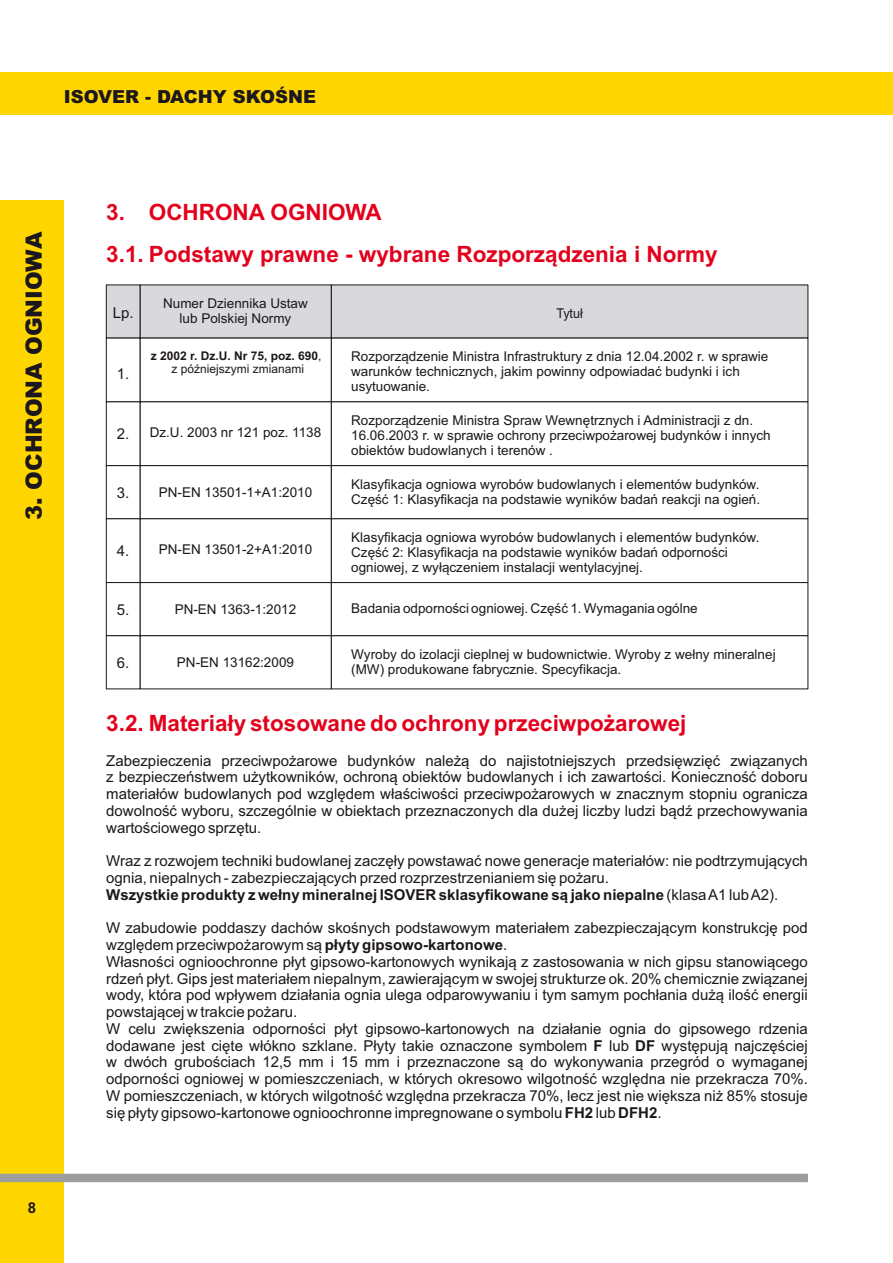
<style>
.page{position:relative;width:893px;height:1263px;background:#fff}
.page>*{position:absolute;margin:0;border:0;box-sizing:border-box;transform-origin:0 0}
.t1{font:700 22.5px/41.8px "Arial";color:#e3001c}
.t2{font:900 22.5px "Arial";color:#1c171c}
.t3{font:900 18px "Arial";color:#1c171c}
.t4{font:15px/16.8px "Arial";color:#1c171c}
.t5{font:700 15px "Arial";color:#1c171c}
.t6{font:13.5px/15.1px "Arial";color:#1c171c}
.t7{font:13.5px "Arial";color:#1c171c;scale:.93 1}
.t8{font:700 12px/13.4px "Arial";color:#1c171c;text-align:center}
.s1{font-weight:400}
.s2{font-weight:700}
</style>
<div class="page">
<div style="left:0;top:200px;width:64px;height:1063px;background:#ffd600"></div>
<div style="left:0;top:72px;width:893px;height:43px;background:#ffd600"></div>
<div style="left:0;top:1174px;width:808px;height:8px;background:#9c9e9e"></div>
<svg style="left:106px;top:284px;width:703px;height:406px"></svg>
<p class="t3" style="left:64px;top:90px;width:254px">ISOVER - DACHY SKOŚNE</p>
<h1 class="t2" style="left:26px;top:519px;width:289px;rotate:-90deg">3. OCHRONA OGNIOWA</h1>
<p class="t5" style="left:28px;top:1202px;width:10px">8</p>
<h1 class="t1" style="left:106px;top:193px;width:613px">3. OCHRONA OGNIOWA<br>3.1. Podstawy prawne - wybrane Rozporządzenia i Normy</h1>
<p class="t6" style="left:163px;top:297px;width:146px;text-align:center">Numer Dziennika Ustaw lub Polskiej Normy</p>
<p class="t8" style="left:151px;top:350px;width:172px">z 2002 r. Dz.U. Nr 75, poz. 690<span class="s1">, z późniejszymi zmianami</span></p>
<p class="t4" style="left:113px;top:306px;width:22px">Lp.</p>
<p class="t7" style="left:556px;top:309px;width:30px">Tytuł</p>
<p class="t6" style="left:351px;top:350px;width:419px">Rozporządzenie Ministra Infrastruktury z dnia 12.04.2002 r. w sprawie warunków technicznych, jakim powinny odpowiadać budynki i ich usytuowanie.</p>
<p class="t6" style="left:351px;top:414px;width:421px">Rozporządzenie Ministra Spraw Wewnętrznych i Administracji z dn.<br>16.06.2003 r. w sprawie ochrony przeciwpożarowej budynków i innych obiektów budowlanych i terenów .</p>
<p class="t6" style="left:351px;top:477px;width:410px">Klasyfikacja ogniowa wyrobów budowlanych i elementów budynków.<br>Część 1: Klasyfikacja na podstawie wyników badań reakcji na ogień.</p>
<p class="t6" style="left:351px;top:531px;width:410px">Klasyfikacja ogniowa wyrobów budowlanych i elementów budynków.<br>Część 2: Klasyfikacja na podstawie wyników badań odporności ogniowej, z wyłączeniem instalacji wentylacyjnej.</p>
<p class="t6" style="left:351px;top:602px;width:348px">Badania odporności ogniowej. Część 1. Wymagania ogólne</p>
<p class="t6" style="left:351px;top:647px;width:426px">Wyroby do izolacji cieplnej w budownictwie. Wyroby z wełny mineralnej (MW) produkowane fabrycznie. Specyfikacja.</p>
<p class="t4" style="left:117px;top:367px;width:14px">1.</p>
<p class="t6" style="left:150px;top:426px;width:173px">Dz.U. 2003 nr 121 poz. 1138</p>
<p class="t4" style="left:117px;top:427px;width:14px">2.</p>
<p class="t4" style="left:117px;top:485px;width:14px">3.</p>
<p class="t6" style="left:159px;top:486px;width:155px">PN-EN 13501-1+A1:2010</p>
<p class="t6" style="left:159px;top:543px;width:155px">PN-EN 13501-2+A1:2010</p>
<p class="t4" style="left:117px;top:544px;width:14px">4.</p>
<p class="t4" style="left:117px;top:602px;width:14px">5.</p>
<p class="t6" style="left:175px;top:603px;width:123px">PN-EN 1363-1:2012</p>
<p class="t4" style="left:117px;top:655px;width:14px">6.</p>
<p class="t6" style="left:177px;top:656px;width:119px">PN-EN 13162:2009</p>
<h1 class="t1" style="left:106px;top:704px;width:582px">3.2. Materiały stosowane do ochrony przeciwpożarowej</h1>
<p class="t4" style="left:106px;top:753px;width:703px;text-align:justify">Zabezpieczenia przeciwpożarowe budynków należą do najistotniejszych przedsięwzięć związanych z bezpieczeństwem użytkowników, ochroną obiektów budowlanych i ich zawartości. Konieczność doboru materiałów budowlanych pod względem właściwości przeciwpożarowych w znacznym stopniu ogranicza dowolność wyboru, szczególnie w obiektach przeznaczonych dla dużej liczby ludzi bądź przechowywania wartościowego sprzętu.</p>
<p class="t4" style="left:106px;top:854px;width:703px">Wraz z rozwojem techniki budowlanej zaczęły powstawać nowe generacje materiałów: nie podtrzymujących ognia, niepalnych - zabezpieczających przed rozprzestrzenianiem się pożaru.<br><span class="s2">Wszystkie produkty z wełny mineralnej ISOVER sklasyfikowane są jako niepalne</span> (klasa A1 lub A2).</p>
<p class="t4" style="left:106px;top:921px;width:703px">W zabudowie poddaszy dachów skośnych podstawowym materiałem zabezpieczającym konstrukcję pod względem przeciwpożarowym są <span class="s2">płyty gipsowo-kartonowe</span>.<br>Własności ognioochronne płyt gipsowo-kartonowych wynikają z zastosowania w nich gipsu stanowiącego rdzeń płyt. Gips jest materiałem niepalnym, zawierającym w swojej strukturze ok. 20% chemicznie związanej wody, która pod wpływem działania ognia ulega odparowywaniu i tym samym pochłania dużą ilość energii powstającej w trakcie pożaru.<br>W celu zwiększenia odporności płyt gipsowo-kartonowych na działanie ognia do gipsowego rdzenia dodawane jest cięte włókno szklane. Płyty takie oznaczone symbolem <span class="s2">F</span> lub <span class="s2">DF</span> występują najczęściej w dwóch grubościach 12,5 mm i 15 mm i przeznaczone są do wykonywania przegród o wymaganej odporności ogniowej w pomieszczeniach, w których okresowo wilgotność względna nie przekracza 70%.<br>W pomieszczeniach, w których wilgotność względna przekracza 70%, lecz jest nie większa niż 85% stosuje się płyty gipsowo-kartonowe ognioochronne impregnowane o symbolu <span class="s2">FH2</span> lub <span class="s2">DFH2</span>.</p>
</div>
